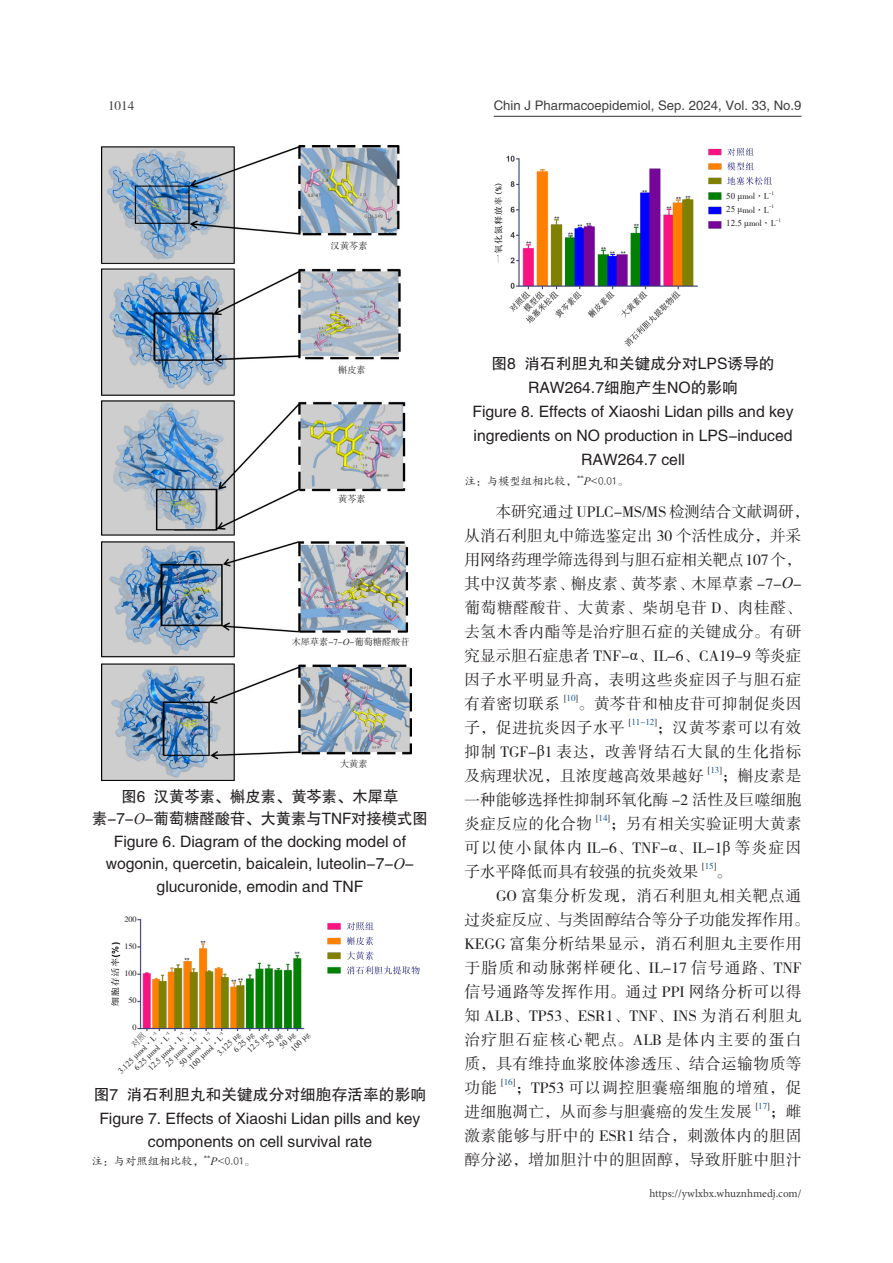
<style>
.page{position:relative;width:893px;height:1263px;background:#fff}
.page>*{position:absolute;margin:0;border:0;box-sizing:border-box;transform-origin:0 0}
._11_正文{font:15.75px/24px "FZSSK GBK1 0";letter-spacing:.025em;color:#231f20;text-align:justify}
._15_图表名{font:15.75px/22.5px "FZHTK GBK1 0";color:#231f20;text-align:center}
._11_正文-2{font:15.75px/24px "FZSSK GBK1 0";letter-spacing:.005em;color:#231f20}
.t1{font:13.2px "FZHTK GBK1 0";color:#3e3e3f}
.t2{font:13.2px "FZSSK GBK1 0";color:#3e3e3f}
._14_图表注释{font:11.25px "FZKTK GBK1 0";color:#231f20}
.t3{font:11.25px "Minion Pro";color:#3e3e3f}
._15_1_图表内容{font:9.15px "FZSSK GBK1 0";color:#231f20}
._11_正文-3{font:9.15px "FZSSK GBK1 0";color:#231f20}
._11_正文-4{font:9.15px "FZSSK GBK1 0";color:#175d9e}
._11_正文-5{font:9px "FZSSK GBK1 0";color:#231f20}
._11_正文-6{font:9px "Times New Roman";color:#231f20}
._11_正文-7{font:8.25px "Times New Roman";color:#231f20}
._11_正文-8{font:8.25px "FZSSK GBK1 0";color:#231f20}
._14_图表注释-2{font:6.6px "FZKTK GBK1 0";color:#231f20}
._11_正文-9{font:5.25px "FZSSK GBK1 0";color:#231f20}
.s1{font-family:"Times New Roman"}
.s2{font-family:"FZSSK GBK1 0"}
.s3{font-family:"Times New Roman";font-style:italic}
.s4{color:#175d9e}
.s5{color:#231f20}
</style>
<div class="page">
<hr style="left:494px;top:116px;width:307px;height:1px;background:#3e3e3f">
<img style="left:102px;top:145px;width:309px;height:635px">
<img style="left:111px;top:919px;width:309px;height:112px">
<img style="left:494px;top:148px;width:278px;height:199px">
<div style="left:123px;top:915px;width:14px;height:118px;background:#fff"></div>
<div style="left:726px;top:191px;width:58px;height:39px;background:#fff"></div>
<p class="t2" style="left:108px;top:98px;width:28px">1014</p>
<p class="t1" style="left:494px;top:98px;width:309px">Chin J Pharmacoepidemiol, Sep. 2024, Vol. 33, No.9</p>
<p class="_15_1_图表内容" style="left:331px;top:241px;width:38px">汉黄芩素</p>
<p class="_11_正文-5" style="left:726px;top:191px;width:44px"><span class="s1">50 μ</span>mol·L</p>
<p class="_11_正文-9" style="left:769px;top:190px;width:7px">-1</p>
<p class="_11_正文-5" style="left:726px;top:205px;width:44px"><span class="s1">25 μ</span>mol·L</p>
<p class="_11_正文-9" style="left:769px;top:204px;width:7px">-1</p>
<p class="_11_正文-6" style="left:726px;top:217px;width:51px">12.5 μ<span class="s2">mol·L</span></p>
<p class="_11_正文-9" style="left:775px;top:217px;width:7px">-1</p>
<p class="_15_1_图表内容" style="left:338px;top:365px;width:29px">槲皮素</p>
<p class="_15_1_图表内容" style="left:338px;top:494px;width:29px">黄芩素</p>
<p class="_15_1_图表内容" style="left:292px;top:637px;width:119px">木犀草素-7-<span class="s3">O</span>-葡萄糖醛酸苷</p>
<p class="_15_1_图表内容" style="left:340px;top:759px;width:29px">大黄素</p>
<p class="_15_图表名" style="left:92px;top:785px;width:337px">图6 汉黄芩素、槲皮素、黄芩素、木犀草素-7-<span class="s3">O</span>-葡萄糖醛酸苷、大黄素与TNF对接模式图</p>
<p class="_15_图表名" style="left:106px;top:830px;width:310px">Figure 6. Diagram of the docking model of wogonin, quercetin, baicalein, luteolin-7-<span class="s3">O&shy;</span>glucuronide, emodin and TNF</p>
<p class="_11_正文-8" style="left:124px;top:915px;width:14px">200</p>
<p class="_11_正文-8" style="left:124px;top:942px;width:14px">150</p>
<p class="_11_正文-8" style="left:124px;top:969px;width:14px">100</p>
<p class="_11_正文-8" style="left:129px;top:996px;width:10px">50</p>
<p class="_11_正文-8" style="left:133px;top:1023px;width:6px">0</p>
<p class="_11_正文-7" style="left:115px;top:1068px;width:51px;rotate:-45deg">3.125 μ<span class="s2">mol·L</span></p>
<p class="_11_正文-7" style="left:231px;top:1047px;width:26px;rotate:-45deg">6.25 μ<span class="s2">g</span></p>
<p class="_11_正文-7" style="left:263px;top:1042px;width:20px;rotate:-45deg">25 μ<span class="s2">g</span></p>
<p class="_11_正文-7" style="left:131px;top:1065px;width:47px;rotate:-45deg">6.25 μ<span class="s2">mol·L</span></p>
<p class="_11_正文-7" style="left:214px;top:1050px;width:30px;rotate:-45deg">3.125 μ<span class="s2">g</span></p>
<p class="_11_正文-7" style="left:245px;top:1047px;width:26px;rotate:-45deg">12.5 μ<span class="s2">g</span></p>
<p class="_11_正文-7" style="left:277px;top:1042px;width:20px;rotate:-45deg">50 μ<span class="s2">g</span></p>
<p class="_11_正文-7" style="left:288px;top:1045px;width:24px;rotate:-45deg">100 μ<span class="s2">g</span></p>
<p class="_11_正文-7" style="left:145px;top:1065px;width:47px;rotate:-45deg">12.5 μ<span class="s2">mol·L</span></p>
<p class="_11_正文-8" style="left:164px;top:1062px;width:41px;rotate:-45deg"><span class="s1">25 μ</span>mol·L</p>
<p class="_11_正文-8" style="left:177px;top:1062px;width:41px;rotate:-45deg"><span class="s1">50 μ</span>mol·L</p>
<p class="_11_正文-8" style="left:188px;top:1065px;width:45px;rotate:-45deg"><span class="s1">100 μ</span>mol·L</p>
<p class="_15_图表名" style="left:94px;top:1084px;width:334px">图7 消石利胆丸和关键成分对细胞存活率的影响</p>
<p class="_15_图表名" style="left:99px;top:1108px;width:323px">Figure 7. Effects of Xiaoshi Lidan pills and key components on cell survival rate</p>
<p class="_14_图表注释" style="left:91px;top:1156px;width:114px">注：与对照组相比较，</p>
<p class="_14_图表注释-2" style="left:204px;top:1154px;width:8px">**</p>
<p class="_14_图表注释" style="left:211px;top:1156px;width:46px"><span class="s3">P</span>&lt;0.01。</p>
<p class="_15_图表名" style="left:491px;top:352px;width:285px;line-height:24px">图8 消石利胆丸和关键成分对LPS诱导的<br>RAW264.7细胞产生NO的影响</p>
<p class="_15_图表名" style="left:472px;top:400px;width:323px;line-height:24px">Figure 8. Effects of Xiaoshi Lidan pills and key ingredients on NO production in LPS-induced<br>RAW264.7 cell</p>
<p class="_14_图表注释" style="left:464px;top:475px;width:114px">注：与模型组相比较，</p>
<p class="_14_图表注释-2" style="left:577px;top:474px;width:8px">**</p>
<p class="_14_图表注释" style="left:584px;top:475px;width:46px"><span class="s3">P</span>&lt;0.01。</p>
<p class="_11_正文-2" style="left:464px;top:500px;width:346px;text-indent:31px">本研究通过 UPLC-MS/MS 检测结合文献调研，从消石利胆丸中筛选鉴定出 30 个活性成分，并采用网络药理学筛选得到与胆石症相关靶点107个，其中汉黄芩素、槲皮素、黄芩素、木犀草素 -7-<span class="s3">O</span>-葡萄糖醛酸苷、大黄素、柴胡皂苷 D、肉桂醛、去氢木香内酯等是治疗胆石症的关键成分。有研究显示胆石症患者 TNF-<span class="s1">α</span>、IL-6、CA19-9 等炎症因子水平明显升高，表明这些炎症因子与胆石症有着密切联系</p>
<p class="_11_正文-3" style="left:564px;top:693px;width:15px">[<span class="s4">10</span>]</p>
<p class="_11_正文" style="left:464px;top:692px;width:339px;text-indent:114px">。黄芩苷和柚皮苷可抑制促炎因子，促进抗炎因子水平</p>
<p class="_11_正文-4" style="left:629px;top:717px;width:29px"><span class="s5">[</span>11-12<span class="s5">]</span></p>
<p class="_11_正文" style="left:464px;top:716px;width:339px;text-indent:192px">；汉黄芩素可以有效抑制 TGF-<span class="s1">β</span>1 表达，改善肾结石大鼠的生化指标及病理状况，且浓度越高效果越好</p>
<p class="_11_正文-3" style="left:708px;top:765px;width:15px">[<span class="s4">13</span>]</p>
<p class="_11_正文" style="left:464px;top:764px;width:339px;text-indent:257px">；槲皮素是一种能够选择性抑制环氧化酶 -2 活性及巨噬细胞炎症反应的化合物</p>
<p class="_11_正文-3" style="left:596px;top:813px;width:15px">[<span class="s4">14</span>]</p>
<p class="_11_正文" style="left:464px;top:812px;width:339px;text-indent:146px">；另有相关实验证明大黄素可以使小鼠体内 IL-6、TNF-<span class="s1">α</span>、IL-1<span class="s1">β</span> 等炎症因子水平降低而具有较强的抗炎效果</p>
<p class="_11_正文-3" style="left:702px;top:861px;width:15px">[<span class="s4">15</span>]</p>
<p class="_11_正文" style="left:716px;top:860px;width:17px">。</p>
<p class="_11_正文" style="left:464px;top:884px;width:346px;text-align:left;text-indent:32px">GO 富集分析发现，消石利胆丸相关靶点通过炎症反应、与类固醇结合等分子功能发挥作用。<br>KEGG 富集分析结果显示，消石利胆丸主要作用于脂质和动脉粥样硬化、IL-17 信号通路、TNF信号通路等发挥作用。通过 PPI 网络分析可以得知 ALB、TP53、ESR1、TNF、INS 为消石利胆丸治疗胆石症核心靶点。ALB 是体内主要的蛋白质，具有维持血浆胶体渗透压、结合运输物质等功能</p>
<p class="_11_正文-3" style="left:501px;top:1077px;width:16px">[<span class="s4">16</span>]</p>
<p class="_11_正文" style="left:464px;top:1076px;width:339px;text-indent:51px">；TP53 可以调控胆囊癌细胞的增殖，促进细胞凋亡，从而参与胆囊癌的发生发展</p>
<p class="_11_正文-3" style="left:756px;top:1101px;width:16px">[<span class="s4">17</span>]</p>
<p class="_11_正文" style="left:464px;top:1100px;width:339px;text-indent:305px">；雌激素能够与肝中的 ESR1 结合，刺激体内的胆固醇分泌，增加胆汁中的胆固醇，导致肝脏中胆汁</p>
<p class="t3" style="left:649px;top:1185px;width:154px">https://ywlxbx.whuznhmedj.com/</p>
</div>
